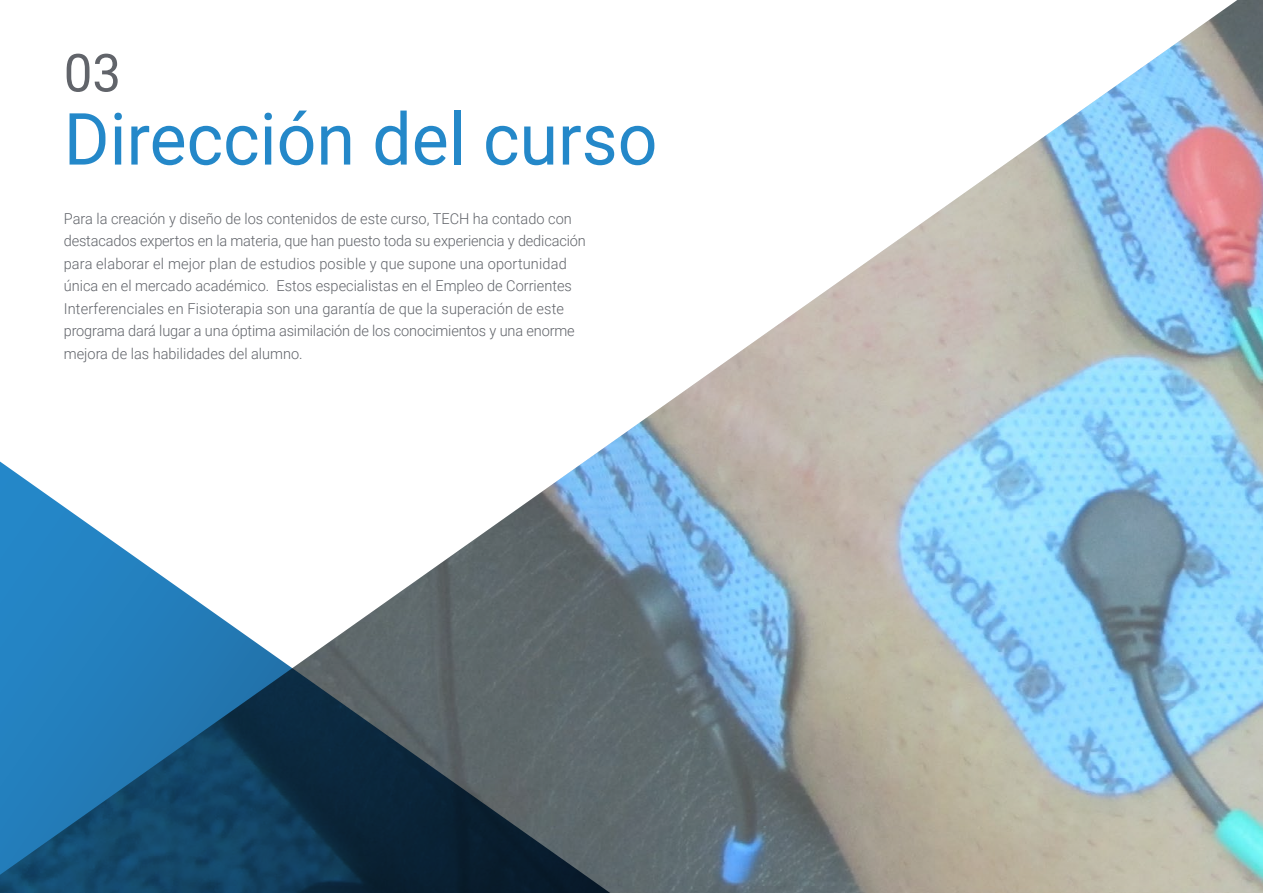
<style>
.page{position:relative;width:1263px;height:893px;background:#fff}
.page>*{position:absolute;margin:0;border:0;box-sizing:border-box;transform-origin:0 0}
.t1{font:72px "Roboto";color:#2488c9}
.t2{font:52.5px "Roboto";color:#61646a}
.t3{font:300 15px/22.5px "Roboto";color:#61646a}
</style>
<div class="page">
<img style="left:607px;top:0;width:656px;height:893px">
<svg style="left:0;top:446px;width:640px;height:447px"></svg>
<h2 class="t2" style="left:64px;top:36px;width:59px">03</h2>
<h1 class="t1" style="left:64px;top:89px;width:595px">Dirección del curso</h1>
<p class="t3" style="left:64px;top:207px;width:523px">Para la creación y diseño de los contenidos de este curso, TECH ha contado con destacados expertos en la materia, que han puesto toda su experiencia y dedicación para elaborar el mejor plan de estudios posible y que supone una oportunidad única en el mercado académico. Estos especialistas en el Empleo de Corrientes Interferenciales en Fisioterapia son una garantía de que la superación de este programa dará lugar a una óptima asimilación de los conocimientos y una enorme mejora de las habilidades del alumno.</p>
</div>
